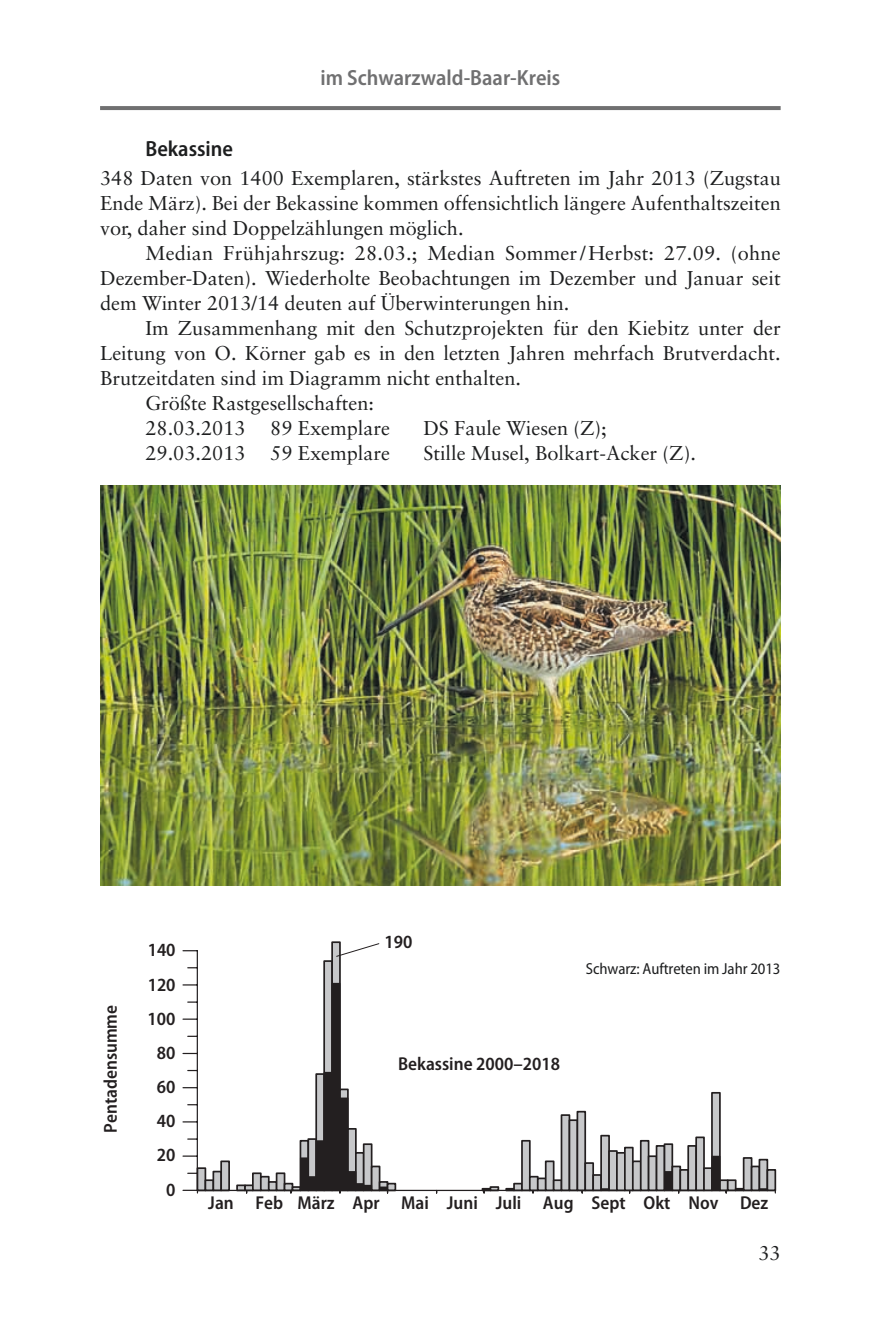
<style>
.page{position:relative;width:879px;height:1317px;background:#fff}
.page>*{position:absolute;margin:0;border:0;box-sizing:border-box;transform-origin:0 0}
.t1{font:22px "Myriad Pro Semibold Semi Cn 33";color:#707071}
.t2{font:22px "Myriad Pro Semibold Semi Cn 33";color:#1d1e1f}
.t3{font:20px/25px "Sabon";color:#1d1e1f;text-align:justify}
.t4{font:18.8px/33.8px "Myriad Pro Semibold Semi Cn 33";color:#231f20}
.t5{font:semi-condensed 16px "Myriad Pro";letter-spacing:-.005em;color:#1d1e1f}
</style>
<div class="page">
<img style="left:100px;top:106px;width:681px;height:1088px">
<p class="t1" style="left:320px;top:69px;width:241px">im Schwarzwald-Baar-Kreis</p>
<p class="t2" style="left:145px;top:140px;width:89px">Bekassine</p>
<p class="t3" style="left:100px;top:167px;width:682px">348 Daten von 1400 Exemplaren, stärkstes Auftreten im Jahr 2013 (Zugstau Ende März). Bei der Bekassine kommen offensichtlich längere Aufenthaltszeiten vor, daher sind Doppelzählungen möglich.</p>
<p class="t3" style="left:100px;top:242px;width:682px;text-indent:45px">Median Frühjahrszug: 28.03.; Median Sommer/Herbst: 27.09. (ohne Dezember-Daten). Wiederholte Beobachtungen im Dezember und Januar seit dem Winter 2013/14 deuten auf Überwinterungen hin.</p>
<p class="t3" style="left:145px;top:317px;width:637px">Im Zusammenhang mit den Schutzprojekten für den Kiebitz unter der</p>
<p class="t3" style="left:100px;top:342px;width:682px">Leitung von O. Körner gab es in den letzten Jahren mehrfach Brutverdacht.</p>
<p class="t3" style="left:100px;top:367px;width:422px">Brutzeitdaten sind im Diagramm nicht enthalten.</p>
<p class="t3" style="left:145px;top:392px;width:230px">Größte Rastgesellschaften:</p>
<p class="t3" style="left:145px;top:417px;width:246px">28.03.2013 89 Exemplare</p>
<p class="t3" style="left:423px;top:417px;width:185px">DS Faule Wiesen (Z);</p>
<p class="t3" style="left:145px;top:442px;width:246px">29.03.2013 59 Exemplare</p>
<p class="t3" style="left:423px;top:442px;width:274px">Stille Musel, Bolkart-Acker (Z).</p>
<p class="t4" style="left:95px;top:1133px;width:130px;rotate:-90deg">Pentadensumme</p>
<p class="t4" style="left:148px;top:934px;width:29px">140</p>
<p class="t4" style="left:148px;top:970px;width:29px">120<br>100</p>
<p class="t4" style="left:157px;top:1037px;width:20px">80</p>
<p class="t4" style="left:157px;top:1072px;width:20px;text-align:justify">60<br>40<br>20</p>
<p class="t4" style="left:166px;top:1174px;width:11px">0</p>
<p class="t4" style="left:384px;top:926px;width:29px">190</p>
<p class="t5" style="left:586px;top:963px;width:196px">Schwarz: Auftreten im Jahr 2013</p>
<p class="t4" style="left:398px;top:1048px;width:163px">Bekassine 2000–2018</p>
<p class="t4" style="left:208px;top:1187px;width:561px">Jan Feb März Apr Mai Juni Juli Aug Sept Okt Nov Dez</p>
<p class="t3" style="left:758px;top:1242px;width:24px">33</p>
</div>
